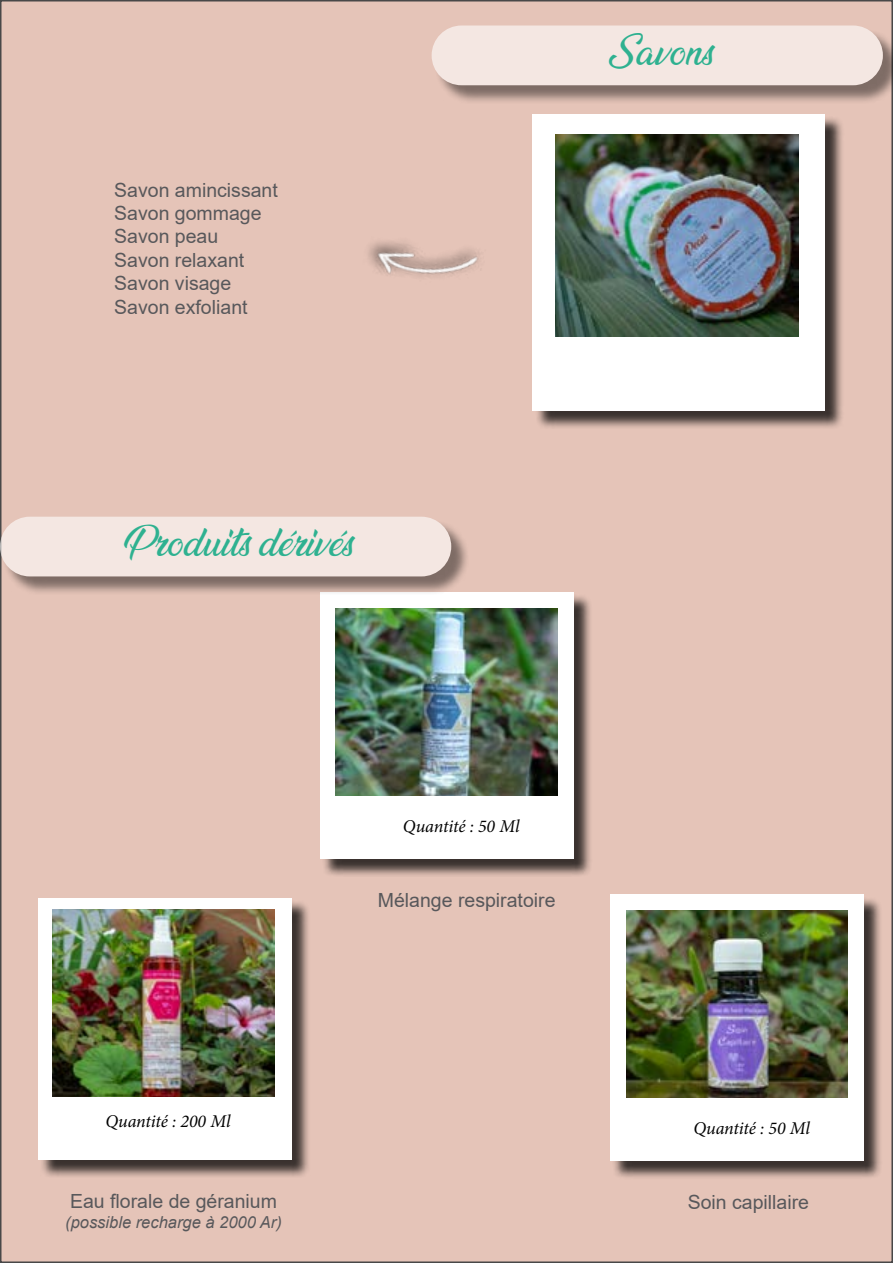
<style>
.page{position:relative;width:893px;height:1263px;background:#fff}
.page>*{position:absolute;margin:0;border:0;box-sizing:border-box;transform-origin:0 0}
.t1{font:34.5px "Ananda";color:#2eb190}
.t2{font:19.5px/23.4px "Arial";color:#58585b}
.t3{font:italic 18px "Minion Pro";letter-spacing:-.01em;color:#000}
.t4{font:italic 16.5px "Arial";color:#58585b}
</style>
<div class="page">
<div style="left:1px;top:1px;width:891px;height:1261px;background:#e5c4b8"></div>
<div style="left:535px;top:117px;width:309px;height:313px;background:#000;opacity:.75"></div>
<div style="left:532px;top:114px;width:293px;height:297px;background:#fff"></div>
<div style="left:40px;top:900px;width:270px;height:278px;background:#000;opacity:.75"></div>
<div style="left:38px;top:898px;width:253px;height:261px;background:#fff"></div>
<div style="left:322px;top:595px;width:270px;height:282px;background:#000;opacity:.75"></div>
<div style="left:320px;top:592px;width:253px;height:267px;background:#fff"></div>
<div style="left:613px;top:897px;width:270px;height:282px;background:#000;opacity:.75"></div>
<div style="left:610px;top:894px;width:254px;height:267px;background:#fff"></div>
<div style="left:3px;top:519px;width:468px;height:77px;background:#000;opacity:.75"></div>
<div style="left:0;top:517px;width:451px;height:59px;background:#f4e7e2;border-radius:30px"></div>
<div style="left:434px;top:28px;width:459px;height:77px;background:#000;opacity:.75"></div>
<div style="left:432px;top:26px;width:451px;height:59px;background:#f4e7e2;border-radius:30px"></div>
<img style="left:53px;top:909px;width:221px;height:187px">
<img style="left:336px;top:608px;width:221px;height:187px">
<img style="left:626px;top:910px;width:222px;height:187px">
<img style="left:368px;top:241px;width:112px;height:36px">
<img style="left:555px;top:135px;width:244px;height:201px">
<p class="t2" style="left:114px;top:178px;width:165px">Savon amincissant<br>Savon gommage<br>Savon peau<br>Savon relaxant<br>Savon visage<br>Savon exfoliant</p>
<h1 class="t1" style="left:124px;top:524px;width:231px">Produits dérivés</h1>
<h1 class="t1" style="left:609px;top:32px;width:107px">Savons</h1>
<p class="t3" style="left:403px;top:814px;width:118px">Quantité : 50 Ml</p>
<p class="t2" style="left:378px;top:889px;width:179px">Mélange respiratoire</p>
<p class="t3" style="left:105px;top:1109px;width:127px">Quantité : 200 Ml</p>
<p class="t3" style="left:693px;top:1116px;width:118px">Quantité : 50 Ml</p>
<p class="t2" style="left:70px;top:1190px;width:209px">Eau florale de géranium</p>
<p class="t4" style="left:65px;top:1212px;width:218px">(possible recharge à 2000 Ar)</p>
<p class="t2" style="left:688px;top:1190px;width:123px">Soin capillaire</p>
</div>
